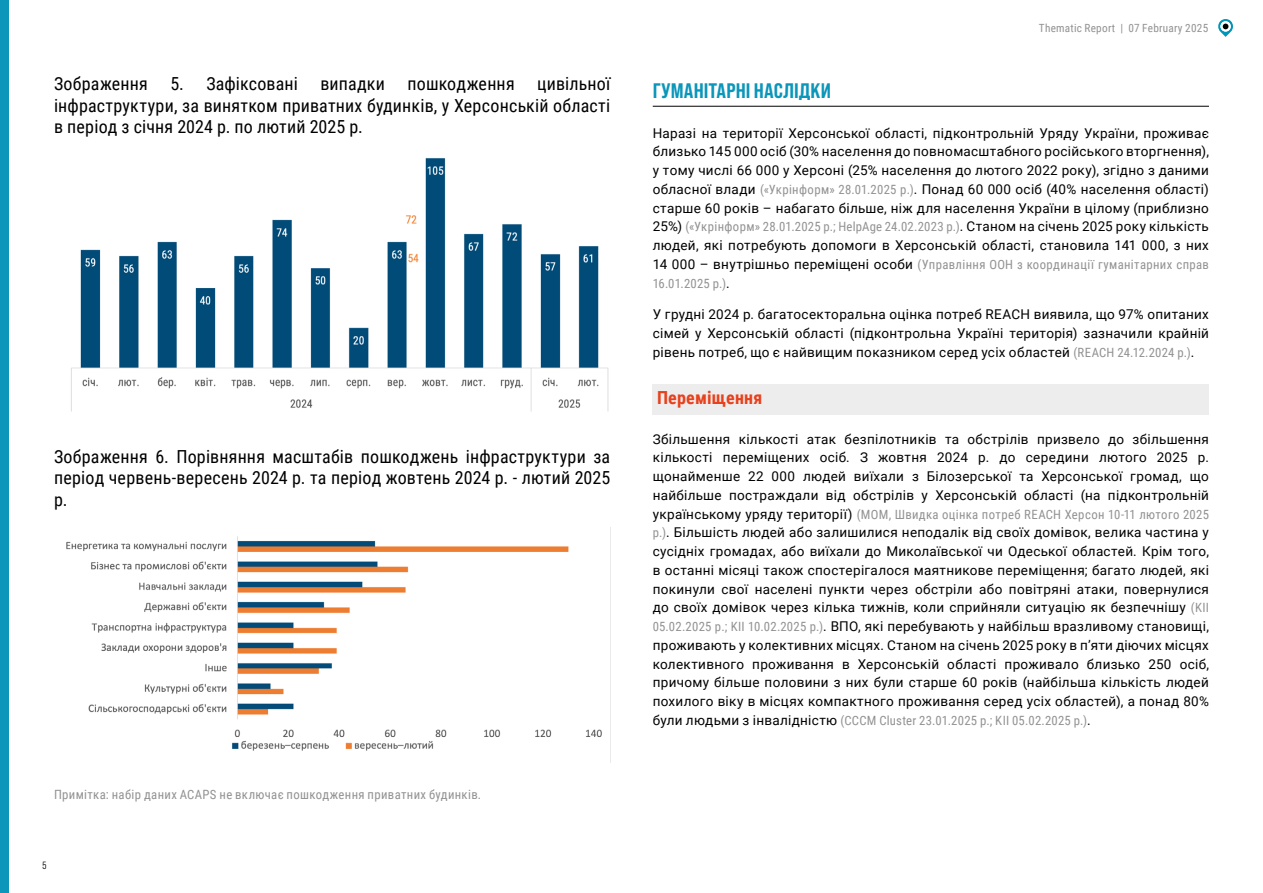
<style>
.page{position:relative;width:1263px;height:893px;background:#fff}
.page>*{position:absolute;margin:0;border:0;box-sizing:border-box;transform-origin:0 0}
.t1{font:21px "Bebas Neue Pro Sm E Eb";letter-spacing:.005em;color:#0c96ba}
.t2{font:18px/21.6px "Roboto Condensed";letter-spacing:.01em;color:#000;text-align:justify}
.t3{font:700 18px "Roboto Condensed";letter-spacing:.01em;color:#e7411d}
.t4{font:13.5px/18.8px "Roboto";letter-spacing:.025em;color:#000;text-align:justify}
.t5{font:12.75px/18.8px "Roboto Condensed";letter-spacing:.025em;color:#929292}
.t6{font:11.25px "Roboto Condensed";letter-spacing:.02em;color:#929292}
.t7{font:10.5px "Bebas Neue Pro Middle";color:#000}
.s1{font-family:"Roboto Condensed";font-size:12.75px;color:#929292}
.s2{font-family:"Roboto";font-size:13.5px;color:#000}
</style>
<div class="page">
<svg style="left:1218px;top:19px;width:15px;height:18px"></svg>
<div style="left:0;top:0;width:9px;height:893px;background:#0c96ba"></div>
<img style="left:71px;top:158px;width:538px;height:254px">
<img style="left:66px;top:536px;width:536px;height:215px">
<hr style="left:653px;top:106px;width:556px;height:1px;background:#000">
<div style="left:653px;top:384px;width:556px;height:31px;background:#ededed"></div>
<h2 class="t2" style="left:54px;top:72px;width:558px">Зображення 5. Зафіксовані випадки пошкодження цивільної інфраструктури, за винятком приватних будинків, у Херсонській області в період з січня 2024 р. по лютий 2025 р.</h2>
<h2 class="t2" style="left:54px;top:445px;width:558px">Зображення 6. Порівняння масштабів пошкоджень інфраструктури за період червень-вересень 2024 р. та період жовтень 2024 р. - лютий 2025 р.</h2>
<p class="t5" style="left:54px;top:785px;width:429px">Примітка: набір даних ACAPS не включає пошкодження приватних будинків.</p>
<p class="t7" style="left:43px;top:859px;width:5px">5</p>
<p class="t6" style="left:1039px;top:20px;width:171px">Thematic Report | 07 February 2025</p>
<h1 class="t1" style="left:653px;top:78px;width:180px">ГУМАНІТАРНІ НАСЛІДКИ</h1>
<p class="t4" style="left:653px;top:123px;width:558px">Наразі на території Херсонської області, підконтрольній Уряду України, проживає близько 145 000 осіб (30% населення до повномасштабного російського вторгнення), у тому числі 66 000 у Херсоні (25% населення до лютого 2022 року), згідно з даними обласної влади <span class="s1">(«Укрінформ» 28.01.2025 р.)</span>. Понад 60 000 осіб (40% населення області) старше 60 років – набагато більше, ніж для населення України в цілому (приблизно</p>
<p class="t5" style="left:653px;top:217px;width:558px"><span class="s2">25%)</span> («Укрінформ» 28.01.2025 р.; HelpAge 24.02.2023 р.)<span class="s2">. Станом на січень 2025 року кількість</span></p>
<p class="t4" style="left:653px;top:235px;width:558px">людей, які потребують допомоги в Херсонській області, становила 141 000, з них</p>
<p class="t5" style="left:653px;top:254px;width:558px"><span class="s2">14 000 – внутрішньо переміщені особи</span> (Управління ООН з координації гуманітарних справ<br>16.01.2025 р.)<span class="s2">.</span></p>
<p class="t4" style="left:653px;top:304px;width:558px">У грудні 2024 р. багатосекторальна оцінка потреб REACH виявила, що 97% опитаних сімей у Херсонській області (підконтрольна Україні територія) зазначили крайній рівень потреб, що є найвищим показником серед усіх областей <span class="s1">(REACH 24.12.2024 р.)</span>.</p>
<h2 class="t3" style="left:657px;top:385px;width:107px">Переміщення</h2>
<p class="t4" style="left:653px;top:429px;width:558px">Збільшення кількості атак безпілотників та обстрілів призвело до збільшення кількості переміщених осіб. З жовтня 2024 р. до середини лютого 2025 р. щонайменше 22 000 людей виїхали з Білозерської та Херсонської громад, що найбільше постраждали від обстрілів у Херсонській області (на підконтрольній</p>
<p class="t5" style="left:653px;top:504px;width:558px"><span class="s2">українському уряду території)</span> (МОМ, Швидка оцінка потреб REACH Херсон 10-11 лютого 2025</p>
<p class="t4" style="left:653px;top:523px;width:558px"><span class="s1">р.)</span>. Більшість людей або залишилися неподалік від своїх домівок, велика частина у сусідніх громадах, або виїхали до Миколаївської чи Одеської областей. Крім того, в останні місяці також спостерігалося маятникове переміщення; багато людей, які покинули свої населені пункти через обстріли або повітряні атаки, повернулися до своїх домівок через кілька тижнів, коли сприйняли ситуацію як безпечнішу <span class="s1">(KII 05.02.2025 р.; KII 10.02.2025 р.)</span>. ВПО, які перебувають у найбільш вразливому становищі, проживають у колективних місцях. Станом на січень 2025 року в п’яти діючих місцях колективного проживання в Херсонській області проживало близько 250 осіб, причому більше половини з них були старше 60 років (найбільша кількість людей похилого віку в місцях компактного проживання серед усіх областей), а понад 80%</p>
<p class="t5" style="left:653px;top:711px;width:440px"><span class="s2">були людьми з інвалідністю</span> (CCCM Cluster 23.01.2025 р.; KII 05.02.2025 р.)<span class="s2">.</span></p>
</div>
